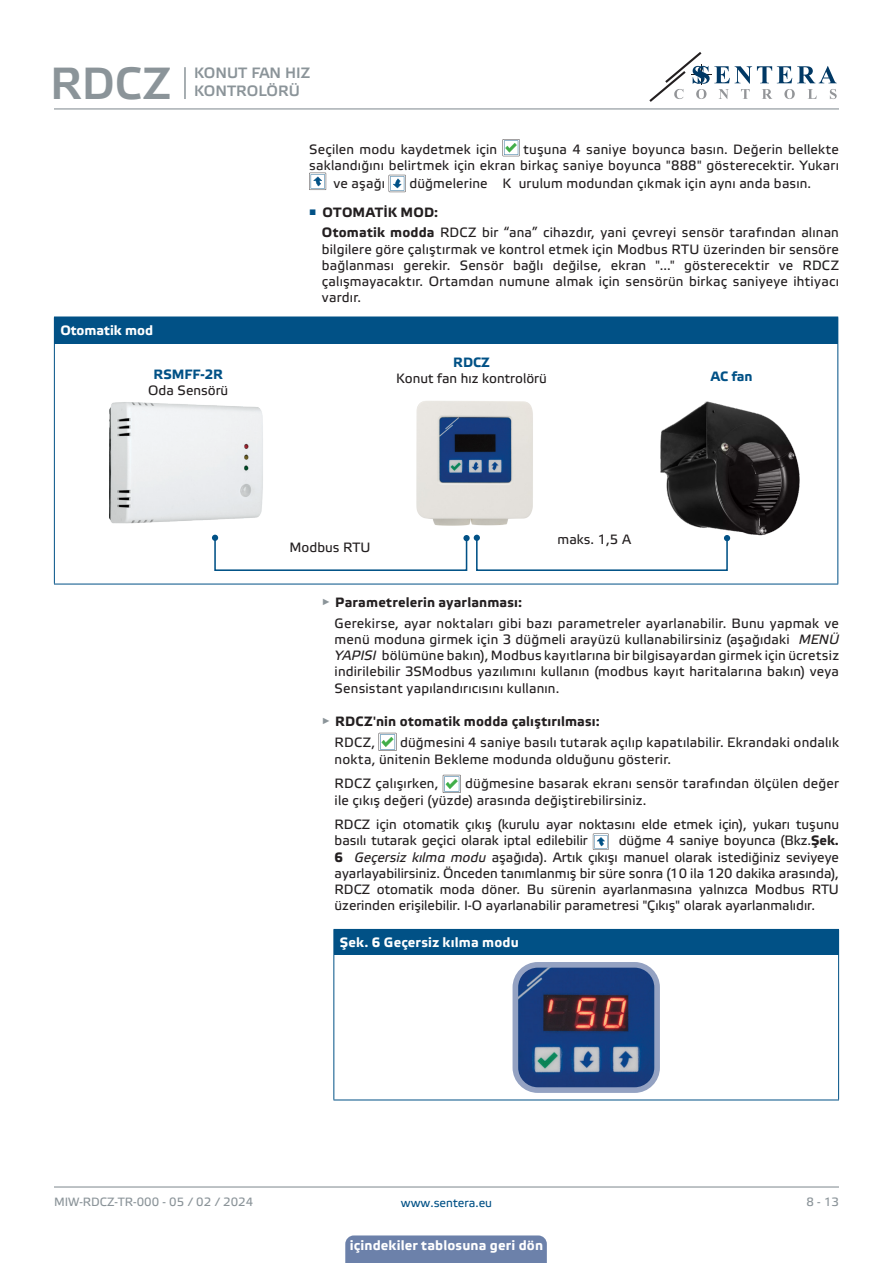
<style>
.page{position:relative;width:893px;height:1263px;background:#fff}
.page>*{position:absolute;margin:0;border:0;box-sizing:border-box;transform-origin:0 0}
.t1{font:45px "Etelka Medium Pro";color:#8b9499}
.t2{font:15px/18px "Etelka Medium Pro";color:#8b9499}
.body{font:13.5px/16.2px "Etelka Text Pro";letter-spacing:.015em;color:#231f20;text-align:justify}
.t3{font:700 13.5px "Etelka Text Pro";letter-spacing:.015em;color:#231f20}
.table_text{font:700 13.5px "Etelka Text Pro";letter-spacing:.01em;color:#fff}
.t4{font:700 13.5px "Etelka Text Pro";color:#015186}
.t5{font:12px "Etelka Text Pro";color:#8b9499}
.t6{font:12px "Etelka Text Pro";color:#015186}
.s1{font-weight:700}
.s2{font-style:italic}
</style>
<div class="page">
<hr style="left:54px;top:108px;width:785px;height:1px;background:#8b9499">
<hr style="left:54px;top:1186px;width:785px;height:1px;background:#8b9499">
<svg style="left:649px;top:52px;width:188px;height:50px"></svg>
<div style="left:345px;top:1235px;width:202px;height:28px;background:#6c81aa"></div>
<svg style="left:503px;top:139px;width:17px;height:17px"></svg>
<svg style="left:309px;top:173px;width:17px;height:17px"></svg>
<svg style="left:389px;top:175px;width:17px;height:17px"></svg>
<div style="left:54px;top:317px;width:784px;height:27px;background:#015186"></div>
<hr style="left:54px;top:344px;width:1px;height:240px;background:#015186">
<hr style="left:837px;top:344px;width:1px;height:240px;background:#015186">
<hr style="left:54px;top:584px;width:784px;height:1px;background:#015186">
<img style="left:109px;top:402px;width:154px;height:133px">
<div style="left:214px;top:537px;width:253px;height:34px;border:2px solid #015186"></div>
<svg style="left:212px;top:535px;width:6px;height:6px"></svg>
<div style="left:463px;top:535px;width:7px;height:6px;background:#015186;border-radius:50%"></div>
<div style="left:476px;top:537px;width:252px;height:34px;border:2px solid #015186"></div>
<svg style="left:474px;top:535px;width:6px;height:6px"></svg>
<svg style="left:724px;top:535px;width:6px;height:6px"></svg>
<img style="left:416px;top:401px;width:117px;height:125px">
<img style="left:660px;top:401px;width:140px;height:134px">
<svg style="left:379px;top:733px;width:18px;height:18px"></svg>
<svg style="left:443px;top:775px;width:18px;height:18px"></svg>
<svg style="left:593px;top:834px;width:16px;height:16px"></svg>
<div style="left:334px;top:929px;width:505px;height:26px;background:#015186"></div>
<svg style="left:333px;top:930px;width:1px;height:25px"></svg>
<hr style="left:333px;top:929px;width:506px;height:1px;background:#015186">
<hr style="left:333px;top:955px;width:1px;height:144px;background:#015186">
<hr style="left:838px;top:955px;width:1px;height:144px;background:#015186">
<hr style="left:333px;top:1099px;width:506px;height:1px;background:#015186">
<img style="left:520px;top:969px;width:133px;height:117px">
<div style="left:513px;top:962px;width:147px;height:131px;border:6px solid #94a2c2;border-radius:22px"></div>
<hr style="left:184px;top:67px;width:2px;height:32px;background:#8b9499">
<h1 class="t1" style="left:50px;top:59px;width:122px">RDCZ</h1>
<p class="t2" style="left:194px;top:65px;width:118px">KONUT FAN HIZ<br>KONTROLÖRÜ</p>
<p class="table_text" style="left:60px;top:323px;width:94px">Otomatik mod</p>
<p class="t4" style="left:154px;top:367px;width:71px">RSMFF-2R</p>
<p class="body" style="left:148px;top:383px;width:81px">Oda Sensörü</p>
<p class="body" style="left:309px;top:142px;width:531px;text-align:right">tuşuna 4 saniye boyunca basın. Değerin bellekte<br>saklandığını belirtmek için ekran birkaç saniye boyunca "888" gösterecektir. Yukarı</p>
<p class="body" style="left:333px;top:176px;width:53px">ve aşağı</p>
<p class="body" style="left:409px;top:176px;width:403px">düğmelerine K urulum modundan çıkmak için aynı anda basın.</p>
<p class="t3" style="left:309px;top:205px;width:131px"><sup>■</sup> OTOMATIK MOD:</p>
<p class="body" style="left:322px;top:225px;width:519px"><span class="s1">Otomatik modda</span> RDCZ bir “ana” cihazdır, yani çevreyi sensör tarafından alınan bilgilere göre çalıştırmak ve kontrol etmek için Modbus RTU üzerinden bir sensöre bağlanması gerekir. Sensör bağlı değilse, ekran "..." gösterecektir ve RDCZ çalışmayacaktır. Ortamdan numune almak için sensörün birkaç saniyeye ihtiyacı vardır.</p>
<p class="body" style="left:309px;top:142px;width:190px">Seçilen modu kaydetmek için</p>
<p class="t4" style="left:453px;top:354px;width:38px">RDCZ</p>
<p class="body" style="left:396px;top:371px;width:152px">Konut fan hız kontrolörü</p>
<p class="t4" style="left:711px;top:369px;width:43px">AC fan</p>
<p class="body" style="left:290px;top:540px;width:82px">Modbus RTU</p>
<p class="body" style="left:558px;top:532px;width:75px">maks. 1,5 A</p>
<p class="t3" style="left:322px;top:595px;width:202px"><sup>►</sup> Parametrelerin ayarlanması:</p>
<p class="body" style="left:335px;top:616px;width:506px">Gerekirse, ayar noktaları gibi bazı parametreler ayarlanabilir. Bunu yapmak ve menü moduna girmek için 3 düğmeli arayüzü kullanabilirsiniz (aşağıdaki <span class="s2">MENÜ YAPISI</span> bölümüne bakın), Modbus kayıtlarına bir bilgisayardan girmek için ücretsiz indirilebilir 3SModbus yazılımını kullanın (modbus kayıt haritalarına bakın) veya Sensistant yapılandırıcısını kullanın.</p>
<p class="t3" style="left:322px;top:714px;width:279px"><sup>►</sup> RDCZ'nin otomatik modda çalıştırılması:</p>
<p class="body" style="left:335px;top:735px;width:42px">RDCZ,</p>
<p class="body" style="left:335px;top:735px;width:506px;text-indent:65px">düğmesini 4 saniye basılı tutarak açılıp kapatılabilir. Ekrandaki ondalık nokta, ünitenin Bekleme modunda olduğunu gösterir.</p>
<p class="body" style="left:335px;top:776px;width:105px">RDCZ çalışırken,</p>
<p class="body" style="left:335px;top:776px;width:506px;text-indent:130px">düğmesine basarak ekranı sensör tarafından ölçülen değer ile çıkış değeri (yüzde) arasında değiştirebilirsiniz.</p>
<p class="body" style="left:335px;top:817px;width:506px">RDCZ için otomatik çıkış (kurulu ayar noktasını elde etmek için), yukarı tuşunu basılı tutarak geçici olarak iptal edilebilir</p>
<p class="body" style="left:335px;top:833px;width:506px;text-indent:284px">düğme 4 saniye boyunca (Bkz.<span class="s1">Şek.<br>6</span> <span class="s2">Geçersiz kılma modu</span> aşağıda). Artık çıkışı manuel olarak istediğiniz seviyeye ayarlayabilirsiniz. Önceden tanımlanmış bir süre sonra (10 ila 120 dakika arasında), RDCZ otomatik moda döner. Bu sürenin ayarlanmasına yalnızca Modbus RTU üzerinden erişilebilir. I-O ayarlanabilir parametresi "Çıkış" olarak ayarlanmalıdır.</p>
<p class="table_text" style="left:340px;top:935px;width:180px">Şek. 6 Geçersiz kılma modu</p>
<p class="t5" style="left:54px;top:1195px;width:201px">MIW-RDCZ-TR-000 - 05 / 02 / 2024</p>
<p class="t6" style="left:401px;top:1196px;width:93px">www.sentera.eu</p>
<p class="t5" style="left:806px;top:1195px;width:34px">8 - 13</p>
<p class="table_text" style="left:350px;top:1238px;width:195px">içindekiler tablosuna geri dön</p>
</div>
